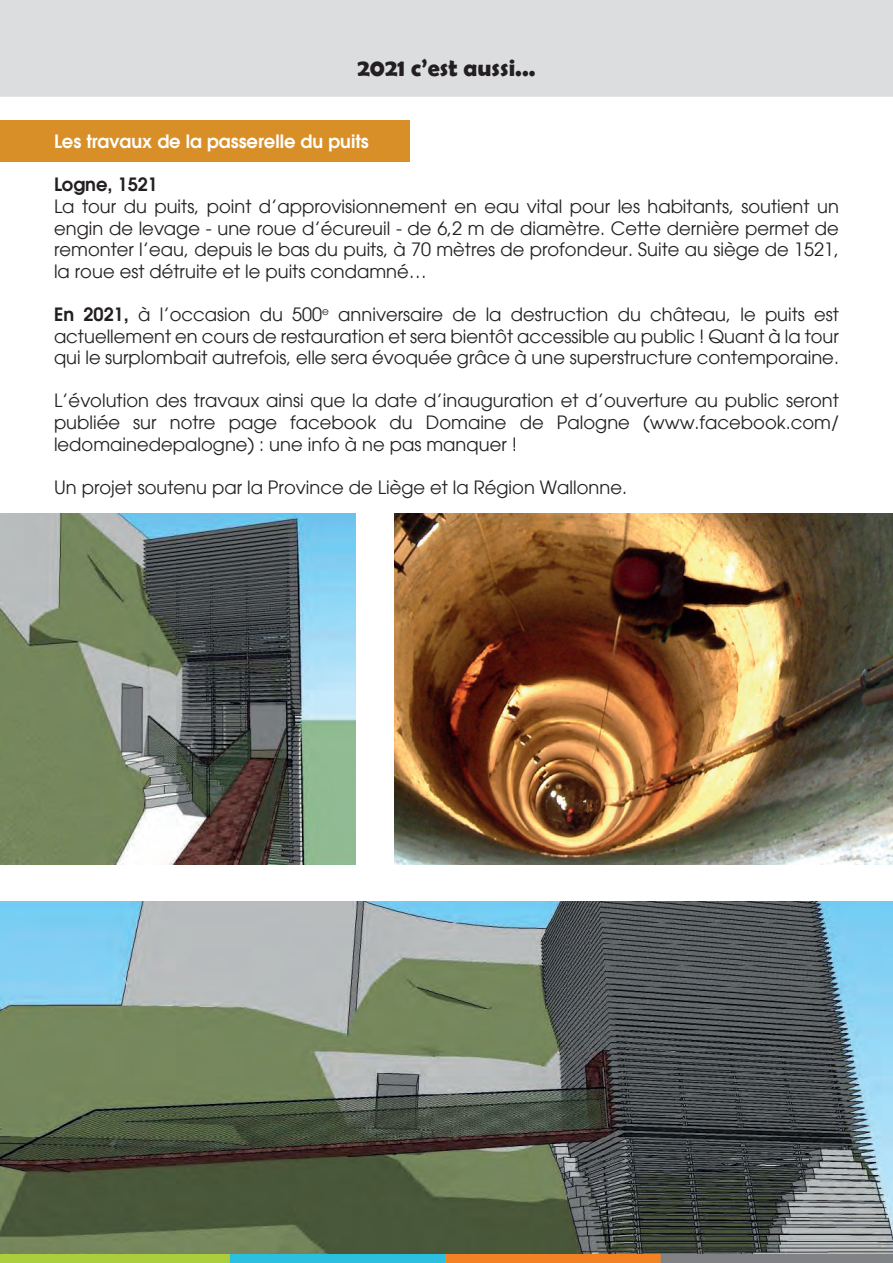
<style>
.page{position:relative;width:893px;height:1263px;background:#fff}
.page>*{position:absolute;margin:0;border:0;box-sizing:border-box;transform-origin:0 0}
.t1{font:700 24px "Berlin Sans FB Demi";color:#231f20}
.t2{font:18px/21.6px "Avant Garde";color:#231f20;text-align:justify}
.t3{font:600 18px "Avant Garde";color:#fff}
.t4{font:600 18px "Avant Garde";color:#231f20}
.s1{font-weight:600}
</style>
<div class="page">
<div style="left:0;top:0;width:893px;height:97px;background:#dcdddf"></div>
<div style="left:0;top:120px;width:410px;height:41px;background:#d98f28"></div>
<img style="left:0;top:901px;width:893px;height:362px">
<img style="left:0;top:513px;width:356px;height:352px">
<img style="left:394px;top:513px;width:499px;height:352px">
<h1 class="t1" style="left:357px;top:54px;width:179px">2021 c’est aussi...</h1>
<p class="t3" style="left:54px;top:130px;width:316px">Les travaux de la passerelle du puits</p>
<p class="t4" style="left:54px;top:173px;width:106px">Logne, 1521</p>
<p class="t2" style="left:54px;top:196px;width:786px">La tour du puits, point d’approvisionnement en eau vital pour les habitants, soutient un engin de levage - une roue d’écureuil - de 6,2 m de diamètre. Cette dernière permet de remonter l’eau, depuis le bas du puits, à 70 mètres de profondeur. Suite au siège de 1521, la roue est détruite et le puits condamné…</p>
<p class="t2" style="left:54px;top:304px;width:786px"><span class="s1">En 2021,</span> à l’occasion du 500<sup>e</sup> anniversaire de la destruction du château, le puits est actuellement en cours de restauration et sera bientôt accessible au public ! Quant à la tour qui le surplombait autrefois, elle sera évoquée grâce à une superstructure contemporaine.</p>
<p class="t2" style="left:54px;top:390px;width:786px">L’évolution des travaux ainsi que la date d’inauguration et d’ouverture au public seront publiée sur notre page facebook du Domaine de Palogne (www.facebook.com/ ledomainedepalogne) : une info à ne pas manquer !</p>
<p class="t2" style="left:54px;top:476px;width:575px">Un projet soutenu par la Province de Liège et la Région Wallonne.</p>
</div>
